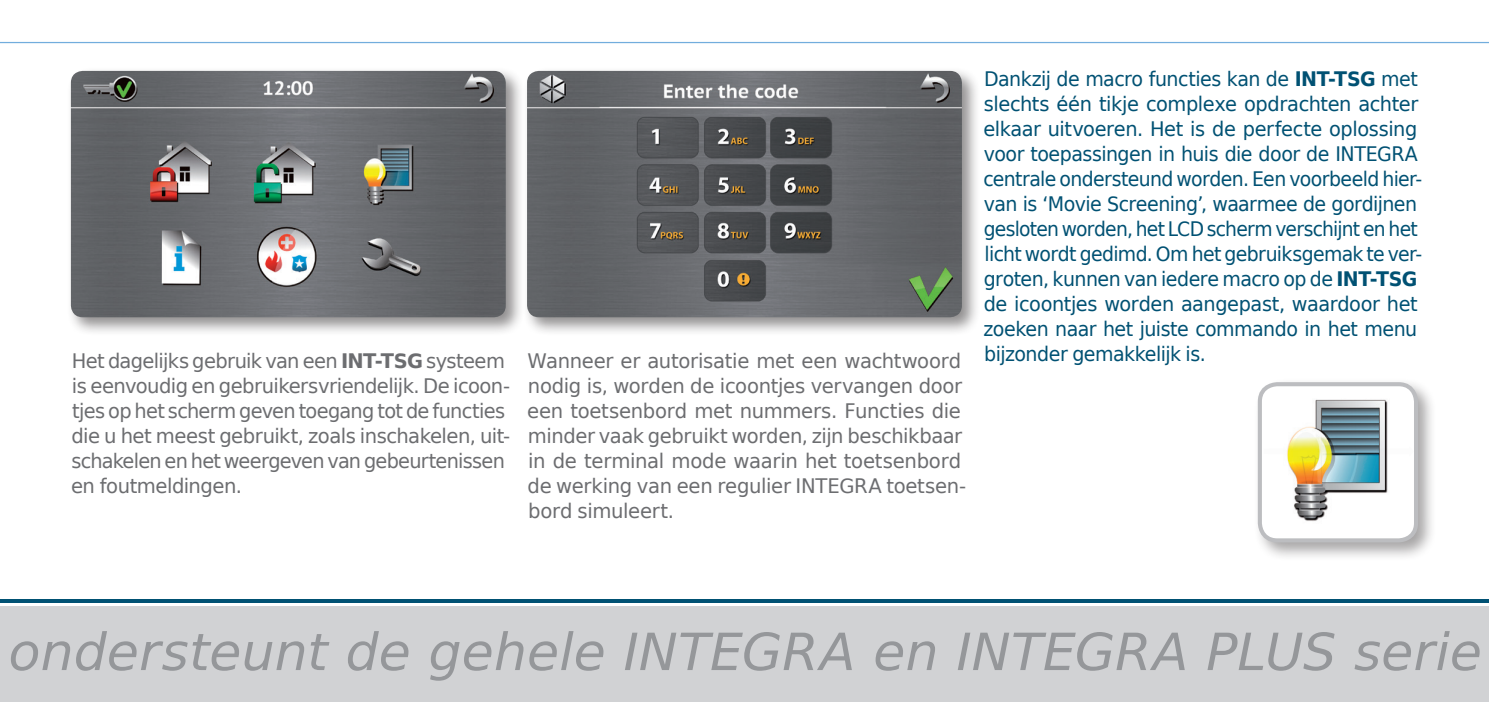
<style>
.page{position:relative;width:1489px;height:702px;background:#fff}
.page>*{position:absolute;margin:0;border:0;box-sizing:border-box;transform-origin:0 0}
.t1{font:italic 51.25px "Prima Sans EU";color:#95979a}
.t2{font:20px/25px "Prima Sans EU";letter-spacing:-.025em;color:#6c6d70}
.t3{font:20px/25px "Prima Sans EU";letter-spacing:-.025em;color:#005173;scale:.95 1}
.s1{font-weight:700}
</style>
<div class="page">
<hr style="left:0;top:42px;width:1488px;height:1px;background:#72addd">
<div style="left:0;top:606px;width:1488px;height:96px;background:#d1d2d4"></div>
<hr style="left:0;top:599px;width:1488px;height:3px;background:#005173">
<div style="left:1253px;top:378px;width:184px;height:184px;background:#231f20;opacity:.4"></div>
<img style="left:1259px;top:384px;width:156px;height:156px">
<div style="left:1257px;top:382px;width:160px;height:160px;border:4px solid #bcbdc0;border-radius:17px"></div>
<div style="left:67px;top:67px;width:458px;height:269px;background:#231f20;opacity:.5"></div>
<img style="left:71px;top:71px;width:435px;height:246px">
<div style="left:523px;top:67px;width:458px;height:269px;background:#231f20;opacity:.5"></div>
<img style="left:527px;top:71px;width:434px;height:246px">
<p class="t2" style="left:71px;top:348px;width:440px">Het dagelijks gebruik van een <span class="s1">INT‑TSG</span> systeem is eenvoudig en gebruikersvriendelijk. De icoon&shy;tjes op het scherm geven toegang tot de functies die u het meest gebruikt, zoals inschakelen, uit&shy;schakelen en het weergeven van gebeurtenissen en foutmeldingen.</p>
<p class="t2" style="left:527px;top:348px;width:440px">Wanneer er autorisatie met een wachtwoord nodig is, worden de icoontjes vervangen door een toetsenbord met nummers. Functies die minder vaak gebruikt worden, zijn beschikbaar in de terminal mode waarin het toetsenbord de werking van een regulier INTEGRA toetsen&shy;bord simuleert.</p>
<p class="t3" style="left:983px;top:66px;width:463px">Dankzij de macro functies kan de <span class="s1">INT‑TSG</span> met slechts één tikje complexe opdrachten achter elkaar uitvoeren. Het is de perfecte oplossing voor toepassingen in huis die door de INTEGRA centrale ondersteund worden. Een voorbeeld hier&shy;van is ‘Movie Screening’, waarmee de gordijnen gesloten worden, het LCD scherm verschijnt en het licht wordt gedimd. Om het gebruiksgemak te ver&shy;groten, kunnen van iedere macro op de <span class="s1">INT‑TSG </span>de icoontjes worden aangepast, waardoor het zoeken naar het juiste commando in het menu bijzonder gemakkelijk is.</p>
<h1 class="t1" style="left:8px;top:615px;width:1474px">ondersteunt de gehele INTEGRA en INTEGRA PLUS serie</h1>
</div>
